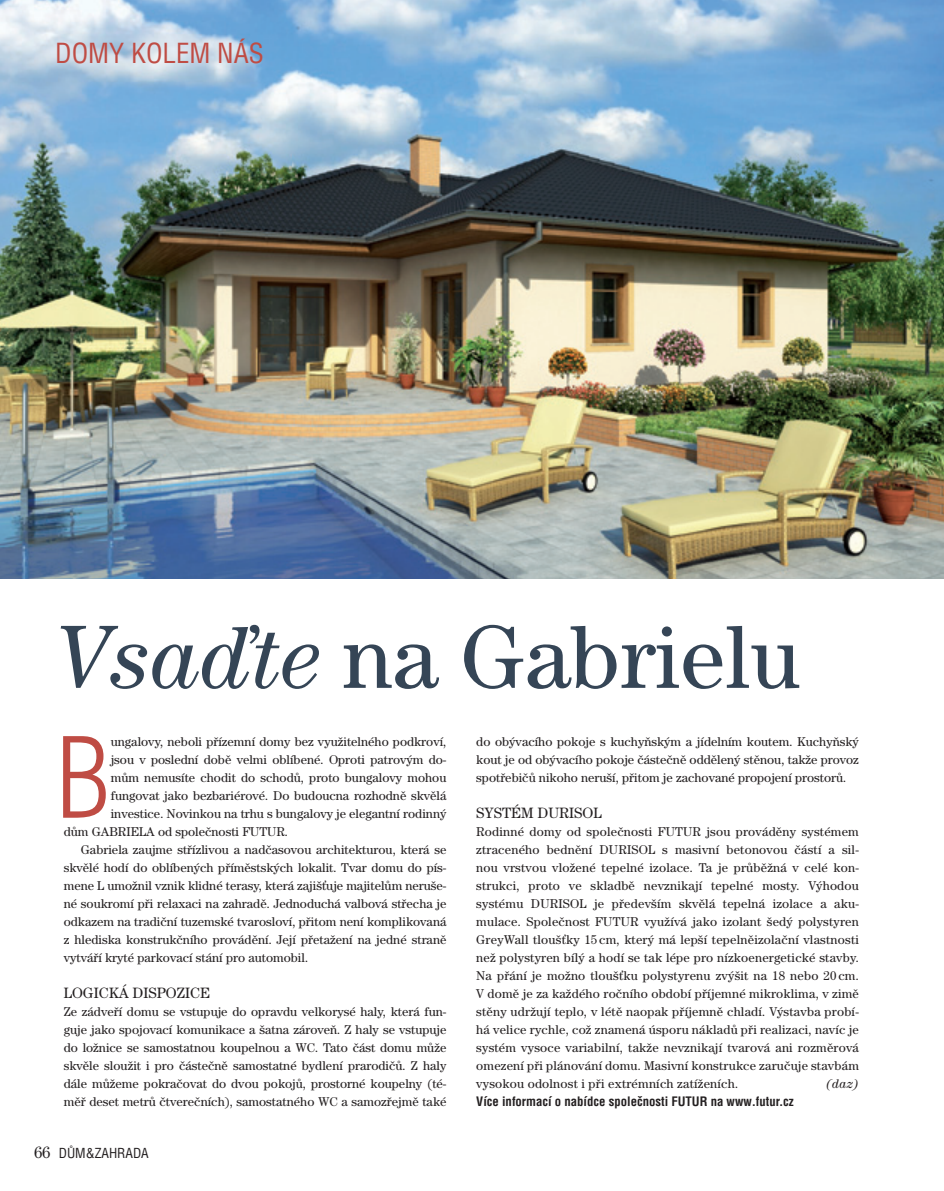
<style>
.page{position:relative;width:944px;height:1191px;background:#fff}
.page>*{position:absolute;margin:0;border:0;box-sizing:border-box;transform-origin:0 0}
.t1{font:300 condensed 108.75px "Helvetica OT";color:#bf4c44}
.t2{font:90px "ITC Century OT";color:#354556}
.t3{font:condensed 27px "Helvetica OT";color:#bf4c44}
.t4{font:15px "ITC Century OT";color:#231f20}
.t5{font:condensed 13.5px "Helvetica OT";color:#231f20}
.t6{font:12.75px/18px "ITC Century OT";color:#231f20;text-align:justify}
.t7{font:700 condensed 12.75px "Helvetica OT";color:#231f20}
.t8{font:italic 12.75px "ITC Century OT";color:#231f20}
.s1{font-style:italic}
.s2{font-family:"ITC Century OT";font-stretch:normal;font-size:16.5px}
</style>
<div class="page">
<img style="left:0;top:0;width:944px;height:578px">
<h3 class="t3" style="left:55px;top:38px;width:210px">DOMY KOLEM NÁS</h3>
<h2 class="t2" style="left:55px;top:604px;width:747px"><span class="s1">Vsaďte</span> na Gabrielu</h2>
<h1 class="t1" style="left:56px;top:716px;width:56px">B</h1>
<p class="t6" style="left:111px;top:732px;width:337px">ungalovy, neboli přízemní domy bez využitelného podkroví,</p>
<p class="t6" style="left:111px;top:750px;width:337px">jsou v poslední době velmi oblíbené. Oproti patrovým do-</p>
<p class="t6" style="left:111px;top:768px;width:337px">mům nemusíte chodit do schodů, proto bungalovy mohou</p>
<p class="t6" style="left:111px;top:786px;width:337px">fungovat jako bezbariérové. Do budoucna rozhodně skvělá</p>
<p class="t6" style="left:111px;top:804px;width:337px">investice. Novinkou na trhu s bungalovy je elegantní rodinný</p>
<p class="t6" style="left:64px;top:822px;width:226px">dům GABRIELA od společnosti FUTUR.</p>
<p class="t6" style="left:81px;top:840px;width:367px">Gabriela zaujme střízlivou a nadčasovou architekturou, která se</p>
<p class="t6" style="left:64px;top:858px;width:384px">skvělé hodí do oblíbených příměstských lokalit. Tvar domu do pís-</p>
<p class="t6" style="left:64px;top:876px;width:384px">mene L umožnil vznik klidné terasy, která zajišťuje majitelům neruše-</p>
<p class="t6" style="left:64px;top:894px;width:384px">né soukromí při relaxaci na zahradě. Jednoduchá valbová střecha je</p>
<p class="t6" style="left:64px;top:912px;width:384px">odkazem na tradiční tuzemské tvarosloví, přitom není komplikovaná</p>
<p class="t6" style="left:64px;top:930px;width:384px">z hlediska konstrukčního provádění. Její přetažení na jedné straně</p>
<p class="t6" style="left:64px;top:948px;width:246px">vytváří kryté parkovací stání pro automobil.</p>
<p class="t4" style="left:64px;top:984px;width:148px">LOGICKÁ DISPOZICE</p>
<p class="t6" style="left:64px;top:1002px;width:384px">Ze zádveří domu se vstupuje do opravdu velkorysé haly, která fun&shy;guje jako spojovací komunikace a šatna zároveň. Z haly se vstupuje do ložnice se samostatnou koupelnou a WC. Tato část domu může skvěle sloužit i pro částečně samostatné bydlení prarodičů. Z haly dále můžeme pokračovat do dvou pokojů, prostorné koupelny (té&shy;měř deset metrů čtverečních), samostatného WC a samozřejmě také</p>
<p class="t5" style="left:34px;top:1145px;width:116px"><span class="s2">66</span> DŮM&amp;ZAHRADA</p>
<p class="t6" style="left:476px;top:732px;width:384px">do obývacího pokoje s kuchyňským a jídelním koutem. Kuchyňský kout je od obývacího pokoje částečně oddělený stěnou, takže provoz spotřebičů nikoho neruší, přitom je zachované propojení prostorů.</p>
<p class="t4" style="left:476px;top:804px;width:127px">SYSTÉM DURISOL</p>
<p class="t6" style="left:476px;top:822px;width:384px">Rodinné domy od společnosti FUTUR jsou prováděny systémem ztraceného bednění DURISOL s masivní betonovou částí a sil&shy;nou vrstvou vložené tepelné izolace. Ta je průběžná v celé kon&shy;strukci, proto ve skladbě nevznikají tepelné mosty. Výhodou systému DURISOL je především skvělá tepelná izolace a aku&shy;mulace. Společnost FUTUR využívá jako izolant šedý polystyren GreyWall tloušťky 15 cm, který má lepší tepelněizolační vlastnosti než polystyren bílý a hodí se tak lépe pro nízkoenergetické stavby.<br>Na přání je možno tloušťku polystyrenu zvýšit na 18 nebo 20 cm.<br>V domě je za každého ročního období příjemné mikroklima, v zimě stěny udržují teplo, v létě naopak příjemně chladí. Výstavba probí&shy;há velice rychle, což znamená úsporu nákladů při realizaci, navíc je systém vysoce variabilní, takže nevznikají tvarová ani rozměrová omezení při plánování domu. Masivní konstrukce zaručuje stavbám vysokou odolnost i při extrémních zatíženích.</p>
<p class="t8" style="left:826px;top:1076px;width:34px">(daz)</p>
<p class="t7" style="left:476px;top:1093px;width:319px">Více informací o nabídce společnosti FUTUR na www.futur.cz</p>
</div>
